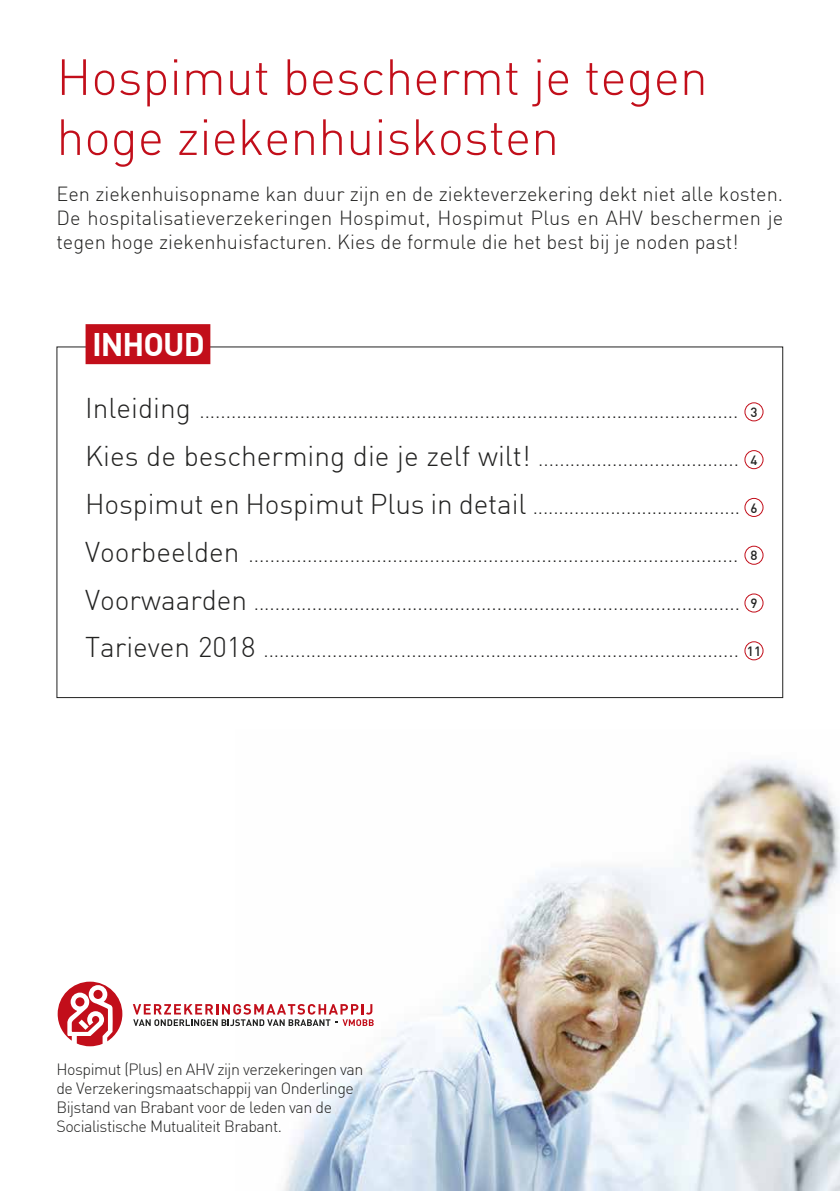
<style>
.page{position:relative;width:840px;height:1191px;background:#fff}
.page>*{position:absolute;margin:0;border:0;box-sizing:border-box;transform-origin:0 0}
.t1{font:300 50px/60px "DIN Offc";color:#c20e1a}
.t2{font:700 32px "DIN Offc";letter-spacing:-.03em;color:#fff}
.t3{font:300 20px/24px "DIN Offc";color:#222221;text-align:justify}
.t4{font:300 16px/19.2px "DIN Offc";letter-spacing:-.03em;color:#222221}
.s1{font-size:28px}
.s2{font-weight:500;font-size:13.2px}
</style>
<div class="page">
<img style="left:283px;top:760px;width:556px;height:431px">
<svg style="left:58px;top:981px;width:64px;height:65px"></svg>
<div style="left:75px;top:997px;width:9px;height:9px;background:#c20e1a;border-radius:50%"></div>
<div style="left:93px;top:989px;width:9px;height:10px;background:#c20e1a;border-radius:50%"></div>
<svg style="left:133px;top:1004px;width:240px;height:22px"></svg>
<div style="left:744px;top:402px;width:19px;height:19px;border:1px solid #c20e1a;border-radius:50%"></div>
<div style="left:744px;top:450px;width:19px;height:19px;border:1px solid #c20e1a;border-radius:50%"></div>
<div style="left:744px;top:498px;width:19px;height:19px;border:1px solid #c20e1a;border-radius:50%"></div>
<div style="left:744px;top:546px;width:19px;height:18px;border:1px solid #c20e1a;border-radius:50%"></div>
<div style="left:744px;top:593px;width:19px;height:19px;border:1px solid #c20e1a;border-radius:50%"></div>
<div style="left:744px;top:641px;width:19px;height:19px;border:1px solid #c20e1a;border-radius:50%"></div>
<div style="left:85px;top:324px;width:125px;height:40px;background:#c20e1a"></div>
<h1 class="t1" style="left:56px;top:46px;width:652px">Hospimut beschermt je tegen hoge ziekenhuiskosten</h1>
<p class="t3" style="left:56px;top:182px;width:728px">Een ziekenhuisopname kan duur zijn en de ziekteverzekering dekt niet alle kosten.<br>De hospitalisatieverzekeringen Hospimut, Hospimut Plus en AHV beschermen je tegen hoge ziekenhuisfacturen. Kies de formule die het best bij je noden past!</p>
<h2 class="t2" style="left:92px;top:324px;width:114px">INHOUD</h2>
<p class="t3" style="left:85px;top:399px;width:673px"><span class="s1">Inleiding</span> ...................................................................................................... <span class="s2">3</span></p>
<p class="t3" style="left:85px;top:447px;width:673px"><span class="s1">Kies de bescherming die je zelf wilt!</span> ...................................... <span class="s2">4</span></p>
<p class="t3" style="left:85px;top:494px;width:673px"><span class="s1">Hospimut en Hospimut Plus in detail</span> ........................................ <span class="s2">6</span></p>
<p class="t3" style="left:85px;top:542px;width:673px"><span class="s1">Voorbeelden</span> ............................................................................................ <span class="s2">8</span></p>
<p class="t3" style="left:85px;top:590px;width:673px"><span class="s1">Voorwaarden</span> ............................................................................................ <span class="s2">9</span></p>
<p class="t3" style="left:85px;top:638px;width:677px"><span class="s1">Tarieven 2018</span> .......................................................................................... <span class="s2">11</span></p>
<p class="t4" style="left:56px;top:1059px;width:308px">Hospimut (Plus) en AHV zijn verzekeringen van de Verzekeringsmaatschappij van Onderlinge Bijstand van Brabant voor de leden van de Socialistische Mutualiteit Brabant.</p>
</div>
